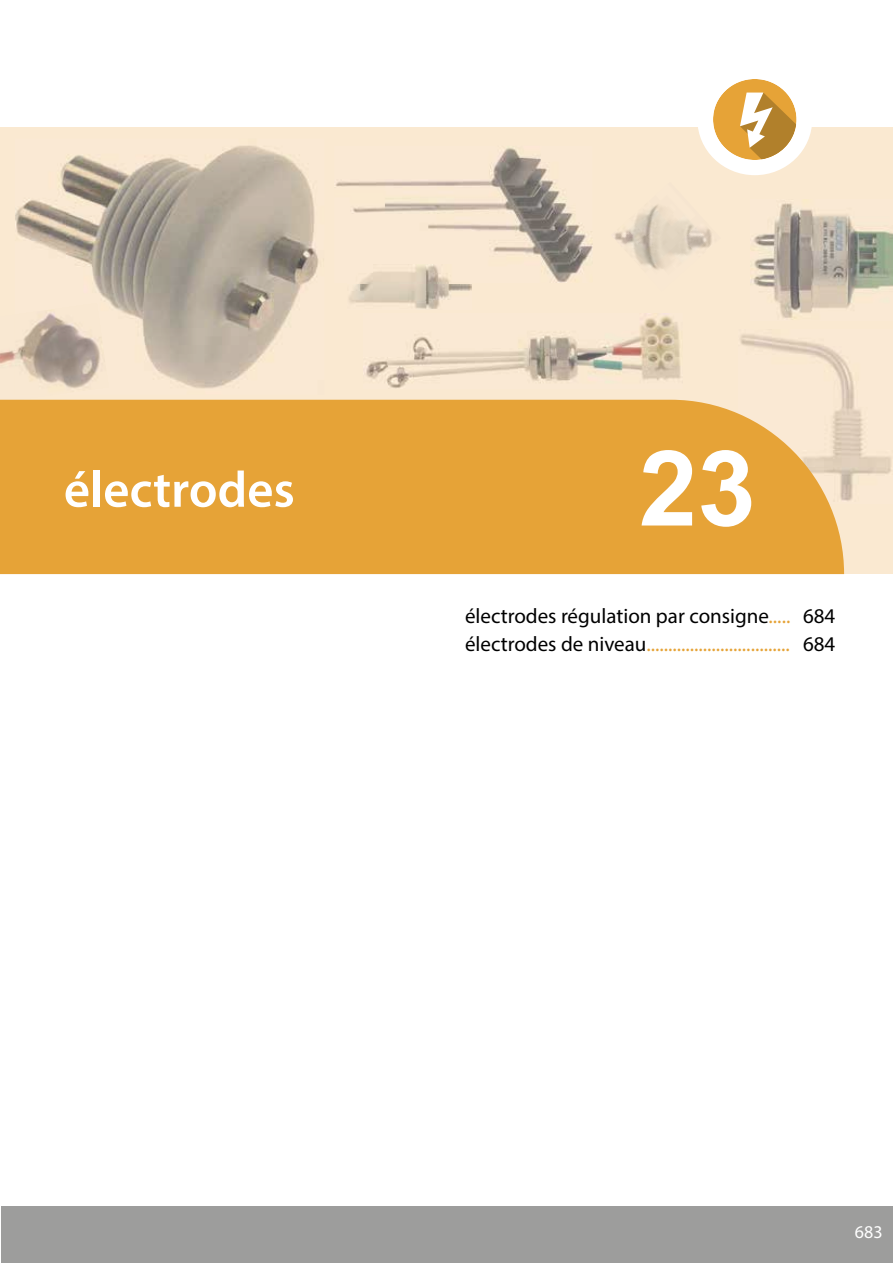
<style>
.page{position:relative;width:893px;height:1263px;background:#fff}
.page>*{position:absolute;margin:0;border:0;box-sizing:border-box;transform-origin:0 0}
.t1{font:700 105px "Arial";color:#fff}
.t2{font:600 51px "Myriad Pro";color:#fff}
.t3{font:21px/27.8px "Myriad Pro";color:#000}
.t4{font:18px "Myriad Pro";color:#fff}
.s1{color:#e6a337}
</style>
<div class="page">
<div style="left:0;top:128px;width:893px;height:446px;background:#fae9d1"></div>
<img style="left:614px;top:204px;width:98px;height:66px">
<img style="left:0;top:350px;width:55px;height:50px">
<img style="left:15px;top:145px;width:304px;height:243px">
<img style="left:15px;top:303px;width:94px;height:92px">
<img style="left:363px;top:316px;width:318px;height:72px">
<img style="left:752px;top:203px;width:141px;height:117px">
<img style="left:336px;top:147px;width:257px;height:136px">
<img style="left:740px;top:334px;width:151px;height:167px">
<img style="left:348px;top:264px;width:124px;height:45px">
<div style="left:0;top:400px;width:844px;height:174px;background:#e6a337"></div>
<div style="left:1px;top:1206px;width:892px;height:57px;background:#9d9d9c"></div>
<div style="left:697px;top:64px;width:115px;height:111px;background:#fff;border-radius:50%"></div>
<div style="left:713px;top:79px;width:83px;height:81px;background:#e6a337;border-radius:50%"></div>
<svg style="left:740px;top:93px;width:56px;height:66px"></svg>
<h2 class="t2" style="left:64px;top:457px;width:232px">électrodes</h2>
<h1 class="t1" style="left:639px;top:419px;width:118px">23</h1>
<p class="t3" style="left:465px;top:602px;width:372px">électrodes régulation par consigne<span class="s1">.....</span> 684 électrodes de niveau<span class="s1">.................................</span> 684</p>
<p class="t4" style="left:855px;top:1220px;width:29px">683</p>
</div>
